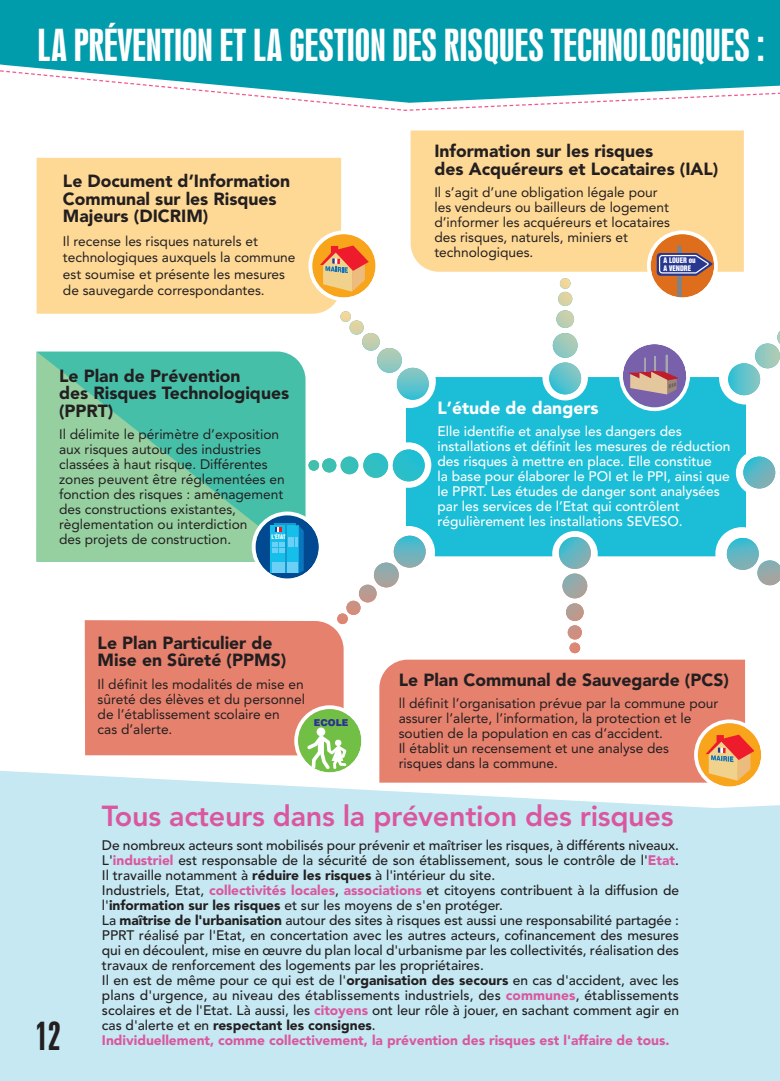
<style>
.page{position:relative;width:780px;height:1081px;background:#fff}
.page>*{position:absolute;margin:0;border:0;box-sizing:border-box;transform-origin:0 0}
.t1{font:41.25px "Swiss 924 BT Regular B";color:#fff}
.t2{font:37.5px "Swiss 924 BT Regular B";color:#231f20}
.t3{font:800 28.75px "Avenir";letter-spacing:-.01em;color:#da57a0}
.t4{font:900 17.5px/17.5px "Avenir";color:#231f20}
.t5{font:900 17.5px "Avenir";color:#fff}
.t6{font:500 13.75px/15px "Avenir";color:#231f20}
.t7{font:13.75px/15px "Avenir";color:#231f20}
.t8{font:500 13.75px/15px "Avenir";color:#fff}
.t9{font:900 9.5px "Swiss 721 BT";color:#2e3092}
.t10{font:7px/7.5px "Swiss 921 BT Regular A";color:#fff}
.t11{font:5.75px "Swiss 921 BT Regular A";color:#fff}
.s1{font-weight:900;color:#da57a0}
.s2{font-weight:900}
</style>
<div class="page">
<div style="left:0;top:770px;width:779px;height:311px;background:#c5e8f2"></div>
<svg style="left:324px;top:103px;width:252px;height:8px"></svg>
<svg style="left:0;top:1px;width:779px;height:102px;background:#24a9b7"></svg>
<div style="left:410px;top:130px;width:333px;height:142px;background:#fed895"></div>
<div style="left:85px;top:620px;width:258px;height:135px;background:#e6816e"></div>
<div style="left:37px;top:158px;width:304px;height:156px;background:#fed895"></div>
<svg style="left:308px;top:230px;width:68px;height:71px"></svg>
<svg style="left:294px;top:705px;width:71px;height:71px"></svg>
<div style="left:406px;top:377px;width:340px;height:179px;background:#1cbed7"></div>
<svg style="left:340px;top:311px;width:89px;height:89px"></svg>
<svg style="left:728px;top:332px;width:51px;height:63px"></svg>
<svg style="left:337px;top:536px;width:88px;height:88px"></svg>
<div style="left:386px;top:442px;width:45px;height:46px;background:#fff;border-radius:50%"></div>
<div style="left:542px;top:355px;width:46px;height:45px;background:#fff;border-radius:50%"></div>
<div style="left:552px;top:531px;width:45px;height:45px;background:#fff;border-radius:50%"></div>
<svg style="left:308px;top:449px;width:116px;height:32px"></svg>
<svg style="left:549px;top:278px;width:32px;height:116px"></svg>
<svg style="left:559px;top:537px;width:31px;height:116px"></svg>
<div style="left:379px;top:659px;width:366px;height:123px;background:#e6816e"></div>
<svg style="left:735px;top:450px;width:41px;height:45px"></svg>
<svg style="left:726px;top:537px;width:53px;height:49px"></svg>
<svg style="left:619px;top:344px;width:71px;height:67px"></svg>
<svg style="left:647px;top:230px;width:70px;height:68px"></svg>
<svg style="left:694px;top:719px;width:71px;height:71px"></svg>
<svg style="left:36px;top:352px;width:268px;height:210px;background:#6fc7a4"></svg>
<svg style="left:252px;top:511px;width:67px;height:68px"></svg>
<h1 class="t1" style="left:38px;top:20px;width:728px">LA PRÉVENTION ET LA GESTION DES RISQUES TECHNOLOGIQUES :</h1>
<p class="t4" style="left:63px;top:172px;width:229px">Le Document d’Information<br>Communal sur les Risques<br>Majeurs (DICRIM)</p>
<p class="t7" style="left:63px;top:233px;width:234px;line-height:16.2px">Il recense les risques naturels et technologiques auxquels la commune est soumise et présente les mesures de sauvegarde correspondantes.</p>
<p class="t4" style="left:59px;top:366px;width:231px">Le Plan de Prévention<br>des Risques Technologiques (PPRT)</p>
<p class="t7" style="left:59px;top:427px;width:227px">Il délimite le périmètre d’exposition aux risques autour des industries classées à haut risque. Différentes zones peuvent être réglementées en fonction des risques : aménagement des constructions existantes, règlementation ou interdiction<br>des projets de construction.</p>
<p class="t11" style="left:271px;top:533px;width:15px">L’ÉTAT</p>
<p class="t4" style="left:98px;top:634px;width:190px">Le Plan Particulier de<br>Mise en Sûreté (PPMS)</p>
<p class="t7" style="left:98px;top:676px;width:209px">Il définit les modalités de mise en sûreté des élèves et du personnel de l’établissement scolaire en<br>cas d’alerte.</p>
<p class="t9" style="left:314px;top:717px;width:36px">ECOLE</p>
<p class="t4" style="left:434px;top:142px;width:285px">Information sur les risques<br>des Acquéreurs et Locataires (IAL)</p>
<p class="t7" style="left:434px;top:185px;width:237px">Il s’agit d’une obligation légale pour les vendeurs ou bailleurs de logement d’informer les acquéreurs et locataires des risques, naturels, miniers et technologiques.</p>
<p class="t10" style="left:663px;top:257px;width:34px">A LOUER ou<br>A VENDRE</p>
<p class="t5" style="left:437px;top:397px;width:163px">L’étude de dangers</p>
<p class="t8" style="left:437px;top:424px;width:294px">Elle identifie et analyse les dangers des installations et définit les mesures de réduction des risques à mettre en place. Elle constitue<br>la base pour élaborer le POI et le PPI, ainsi que le PPRT. Les études de danger sont analysées par les services de l’Etat qui contrôlent régulièrement les installations SEVESO.</p>
<p class="t4" style="left:399px;top:671px;width:332px">Le Plan Communal de Sauvegarde (PCS)</p>
<p class="t7" style="left:399px;top:696px;width:321px">ll définit l’organisation prévue par la commune pour assurer l’alerte, l’information, la protection et le soutien de la population en cas d’accident.<br>Il établit un recensement et une analyse des<br>risques dans la commune.</p>
<h2 class="t2" style="left:35px;top:1013px;width:27px">12</h2>
<h3 class="t3" style="left:102px;top:799px;width:573px">Tous acteurs dans la prévention des risques</h3>
<p class="t6" style="left:102px;top:838px;width:578px">De nombreux acteurs sont mobilisés pour prévenir et maîtriser les risques, à différents niveaux.<br>L'<span class="s1">industriel</span> est responsable de la sécurité de son établissement, sous le contrôle de l'<span class="s1">Etat</span>.<br>Il travaille notamment à <span class="s2">réduire les risques</span> à l'intérieur du site.<br>Industriels, Etat, <span class="s1">collectivités locales</span>, <span class="s1">associations</span> et citoyens contribuent à la diffusion de l'<span class="s2">information sur les risques</span> et sur les moyens de s'en protéger.<br>La <span class="s2">maîtrise de l'urbanisation</span> autour des sites à risques est aussi une responsabilité partagée :<br>PPRT réalisé par l'Etat, en concertation avec les autres acteurs, cofinancement des mesures qui en découlent, mise en œuvre du plan local d'urbanisme par les collectivités, réalisation des travaux de renforcement des logements par les propriétaires.<br>Il en est de même pour ce qui est de l'<span class="s2">organisation des secours</span> en cas d'accident, avec les plans d'urgence, au niveau des établissements industriels, des <span class="s1">communes</span>, établissements scolaires et de l'Etat. Là aussi, les <span class="s1">citoyens</span> ont leur rôle à jouer, en sachant comment agir en cas d'alerte et en <span class="s2">respectant les consignes</span>.<br><span class="s1">Individuellement, comme collectivement, la prévention des risques est l'affaire de tous.</span></p>
</div>
